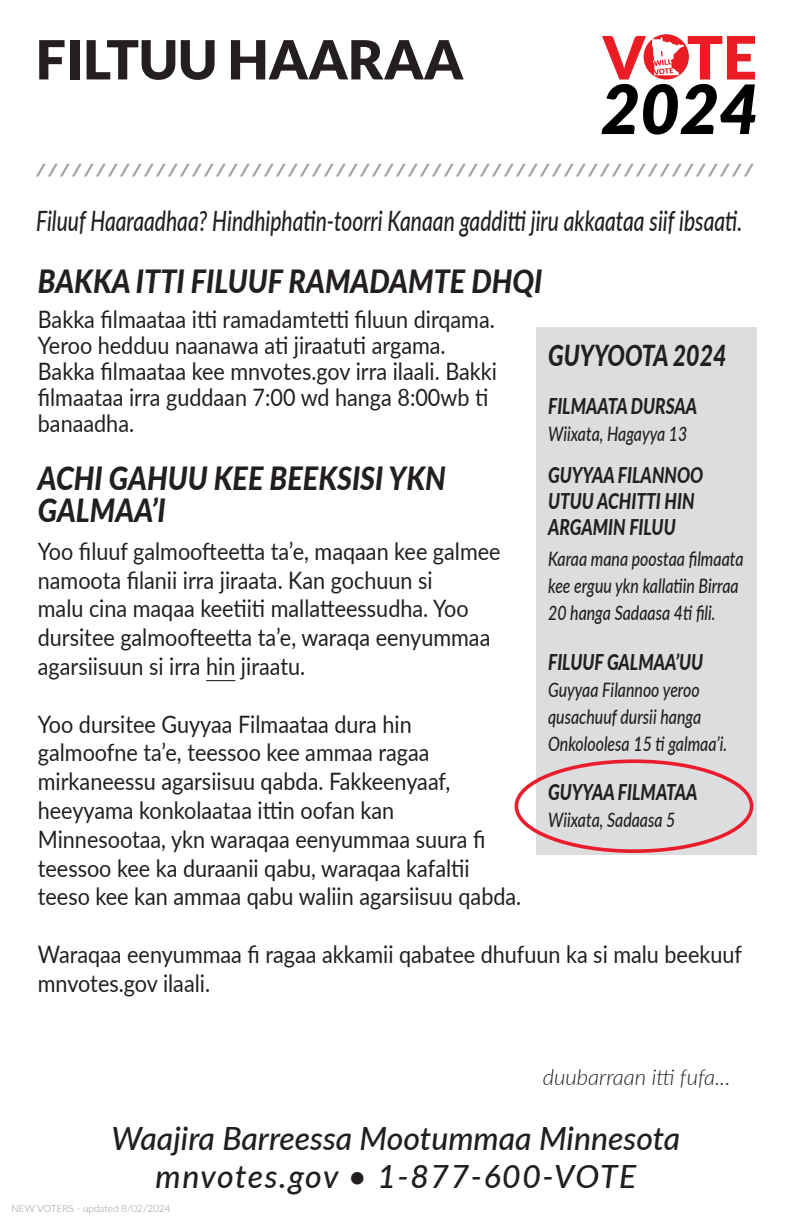
<style>
.page{position:relative;width:792px;height:1224px;background:#fff}
.page>*{position:absolute;margin:0;border:0;box-sizing:border-box;transform-origin:0 0}
.t1{font:italic 900 68.2px "Lato";color:#000}
.t2{font:900 54px "Lato";color:#231f20}
.t3{font:italic 500 32px/38.4px "Lato";color:#231f20;text-align:center}
.Heading{font:italic 800 32px/32px "Lato";color:#231f20;scale:.9 1}
.t4{font:italic 800 29px "Lato";color:#231f20;scale:.8 1}
.Introduction{font:italic 500 28px "Lato";color:#231f20;scale:.75 1}
.Body{font:24px/28.8px "Lato";color:#231f20;scale:.9 1}
.t5{font:italic 300 22px "Lato";color:#231f20}
.t6{font:italic 800 21.6px/26px "Lato";color:#231f20;scale:.8 1}
.t7{font:italic 500 19.8px/27.2px "Lato";color:#231f20;scale:.8 1}
.t8{font:300 10px "Lato";color:#939598}
</style>
<div class="page">
<div style="left:536px;top:327px;width:221px;height:527px;background:#dcdddf"></div>
<div style="left:515px;top:759px;width:238px;height:94px;border:4px solid #eb1c2b;border-radius:50%"></div>
<svg style="left:602px;top:36px;width:44px;height:44px"></svg>
<div style="left:644px;top:34px;width:45px;height:46px;background:#ec1c24;border-radius:50%"></div>
<svg style="left:652px;top:36px;width:103px;height:44px"></svg>
<svg style="left:206px;top:680px;width:29px;height:1px"></svg>
<svg style="left:40px;top:164px;width:712px;height:12px"></svg>
<p class="t2" style="left:36px;top:28px;width:429px">FILTUU HAARAA</p>
<h1 class="t1" style="left:601px;top:58px;width:160px">2024</h1>
<p class="Introduction" style="left:36px;top:201px;width:943px">Filuuf Haaraadhaa? Hindhiphatin-toorri Kanaan gadditti jiru akkaataa siif ibsaati.</p>
<p class="Heading" style="left:38px;top:264px;width:562px">BAKKA ITTI FILUUF RAMADAMTE DHQI</p>
<p class="Body" style="left:38px;top:305px;width:512px;line-height:26px">Bakka filmaataa itti ramadamtetti filuun dirqama.<br>Yeroo hedduu naanawa ati jiraatuti argama.<br>Bakka filmaataa kee mnvotes.gov irra ilaali. Bakki filmaataa irra guddaan 7:00 wd hanga 8:00wb ti banaadha.</p>
<p class="Heading" style="left:38px;top:461px;width:455px">ACHI GAHUU KEE BEEKSISI YKN<br>GALMAA’I</p>
<p class="Body" style="left:38px;top:536px;width:516px">Yoo filuuf galmoofteetta ta’e, maqaan kee galmee namoota filanii irra jiraata. Kan gochuun si<br>malu cina maqaa keetiiti mallatteessudha. Yoo dursitee galmoofteetta ta’e, waraqa eenyummaa agarsiisuun si irra hin jiraatu.</p>
<p class="Body" style="left:38px;top:709px;width:539px">Yoo dursitee Guyyaa Filmaataa dura hin<br>galmoofne ta’e, teessoo kee ammaa ragaa mirkaneessu agarsiisuu qabda. Fakkeenyaaf, heeyyama konkolaataa ittin oofan kan Minnesootaa, ykn waraqaa eenyummaa suura fi teessoo kee ka duraanii qabu, waraqaa kafaltii teeso kee kan ammaa qabu waliin agarsiisuu qabda.</p>
<p class="Body" style="left:38px;top:939px;width:784px">Waraqaa eenyummaa fi ragaa akkamii qabatee dhufuun ka si malu beekuuf mnvotes.gov ilaali.</p>
<p class="t4" style="left:548px;top:334px;width:225px">GUYYOOTA 2024</p>
<p class="t6" style="left:548px;top:392px;width:188px">FILMAATA DURSAA</p>
<p class="t7" style="left:548px;top:419px;width:176px">Wiixata, Hagayya 13</p>
<p class="t6" style="left:548px;top:462px;width:195px">GUYYAA FILANNOO<br>UTUU ACHITTI HIN<br>ARGAMIN FILUU</p>
<p class="t7" style="left:548px;top:545px;width:246px">Karaa mana poostaa filmaata kee erguu ykn kallatiin Birraa<br>20 hanga Sadaasa 4ti fili.</p>
<p class="t6" style="left:548px;top:648px;width:195px">FILUUF GALMAA’UU</p>
<p class="t7" style="left:548px;top:675px;width:225px">Guyyaa Filannoo yeroo qusachuuf dursii hanga<br>Onkoloolesa 15 ti galmaa’i.</p>
<p class="t6" style="left:548px;top:778px;width:188px">GUYYAA FILMATAA</p>
<p class="t7" style="left:548px;top:806px;width:161px">Wiixata, Sadaasa 5</p>
<p class="t5" style="left:543px;top:1062px;width:189px">duubarraan itti fufa...</p>
<h3 class="t3" style="left:112px;top:1118px;width:570px">Waajira Barreessa Mootummaa Minnesota mnvotes.gov • 1-877-600-VOTE</h3>
<p class="t8" style="left:11px;top:1202px;width:161px">NEW VOTERS - updated 8/02/2024</p>
</div>
